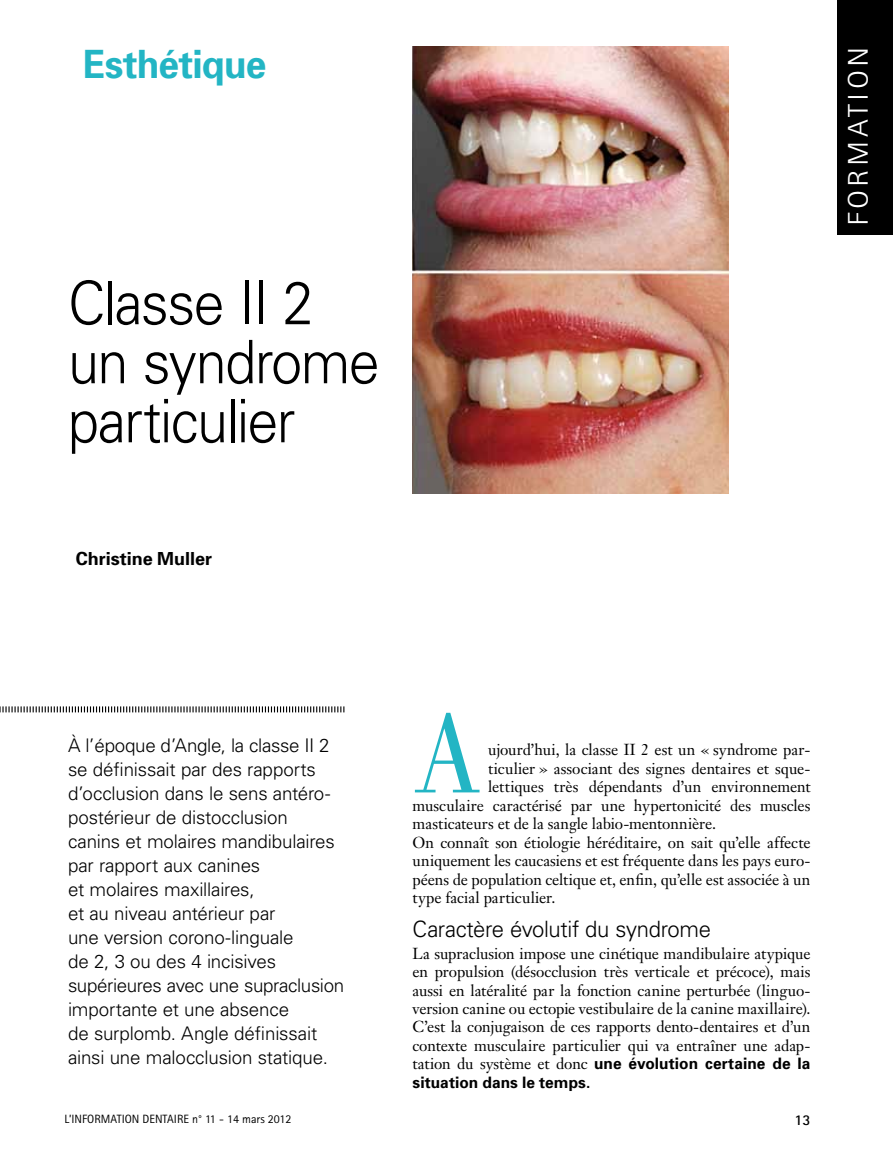
<style>
.page{position:relative;width:893px;height:1149px;background:#fff}
.page>*{position:absolute;margin:0;border:0;box-sizing:border-box;transform-origin:0 0}
.t1{font:117.6px "Bodoni";color:#23b5c4;scale:.9 1}
.t2{font:300 60px/58.9px "Univers";letter-spacing:-.03em;color:#000;scale:.93 1}
.t3{font:700 39px "Univers";letter-spacing:-.02em;color:#23b5c4;scale:.95 1}
.t4{font:300 28.5px "Rotis Sans Serif";letter-spacing:.1em;color:#fff;scale:1.16 1}
.t5{font:300 22.5px "Univers";letter-spacing:-.015em;color:#000}
.t6{font:300 18.75px/24px "Univers";letter-spacing:-.01em;color:#000}
.t7{font:700 18px "Univers";color:#000}
.t8{font:15.75px/18.5px "Janson Text";letter-spacing:-.005em;color:#000;text-align:justify}
.t9{font:700 15.75px/18.5px "Univers";letter-spacing:.005em;color:#000}
.t10{font:700 15px "Rotis Sans Serif";color:#000}
.t11{font:12px "Rotis Sans Serif";color:#000}
.s1{font-family:"Janson Text";font-weight:400}
</style>
<div class="page">
<div style="left:838px;top:0;width:55px;height:234px;background:#000"></div>
<svg style="left:0;top:706px;width:344px;height:6px"></svg>
<img style="left:412px;top:47px;width:317px;height:446px">
<h3 class="t3" style="left:83px;top:40px;width:194px">Esthétique</h3>
<h2 class="t2" style="left:68px;top:273px;width:337px">Classe II 2 un syndrome particulier</h2>
<p class="t7" style="left:76px;top:548px;width:138px">Christine Muller</p>
<h3 class="t4" style="left:842px;top:226px;width:156px;rotate:-90deg">formation</h3>
<p class="t6" style="left:68px;top:732px;width:278px">À l’époque d’Angle, la classe II 2 se définissait par des rapports d’occlusion dans le sens antéro&shy;postérieur de distocclusion canins et molaires mandibulaires par rapport aux canines<br>et molaires maxillaires,<br>et au niveau antérieur par<br>une version corono-linguale<br>de 2, 3 ou des 4 incisives supérieures avec une supraclusion importante et une absence<br>de surplomb. Angle définissait ainsi une malocclusion statique.</p>
<h1 class="t1" style="left:412px;top:688px;width:80px">A</h1>
<p class="t8" style="left:488px;top:740px;width:324px">ujourd’hui, la classe II 2 est un « syndrome par-</p>
<p class="t8" style="left:488px;top:758px;width:324px">ticulier » associant des signes dentaires et sque-</p>
<p class="t8" style="left:488px;top:777px;width:324px">lettiques très dépendants d’un environnement</p>
<p class="t8" style="left:412px;top:795px;width:400px">musculaire caractérisé par une hypertonicité des muscles</p>
<p class="t8" style="left:412px;top:814px;width:305px">masticateurs et de la sangle labio-mentonnière.</p>
<p class="t8" style="left:412px;top:832px;width:400px">On connaît son étiologie héréditaire, on sait qu’elle affecte</p>
<p class="t8" style="left:412px;top:851px;width:400px">uniquement les caucasiens et est fréquente dans les pays euro-</p>
<p class="t8" style="left:412px;top:869px;width:399px">péens de population celtique et, enfin, qu’elle est associée à un</p>
<p class="t8" style="left:412px;top:888px;width:144px">type facial particulier.</p>
<h3 class="t5" style="left:412px;top:914px;width:300px">Caractère évolutif du syndrome</h3>
<p class="t8" style="left:412px;top:943px;width:400px">La supraclusion impose une cinétique mandibulaire atypique en propulsion (désocclusion très verticale et précoce), mais aussi en latéralité par la fonction canine perturbée (linguo&shy;version canine ou ectopie vestibulaire de la canine maxillaire).<br>C’est la conjugaison de ces rapports dento-dentaires et d’un contexte musculaire particulier qui va entraîner une adap-</p>
<p class="t9" style="left:412px;top:1054px;width:399px"><span class="s1">tation du système et donc</span> une évolution certaine de la situation dans le temps.</p>
<p class="t11" style="left:65px;top:1111px;width:228px">L’INFORMATION DENTAIRE n° 11 - 14 mars 2012</p>
<p class="t10" style="left:794px;top:1110px;width:18px">13</p>
</div>
